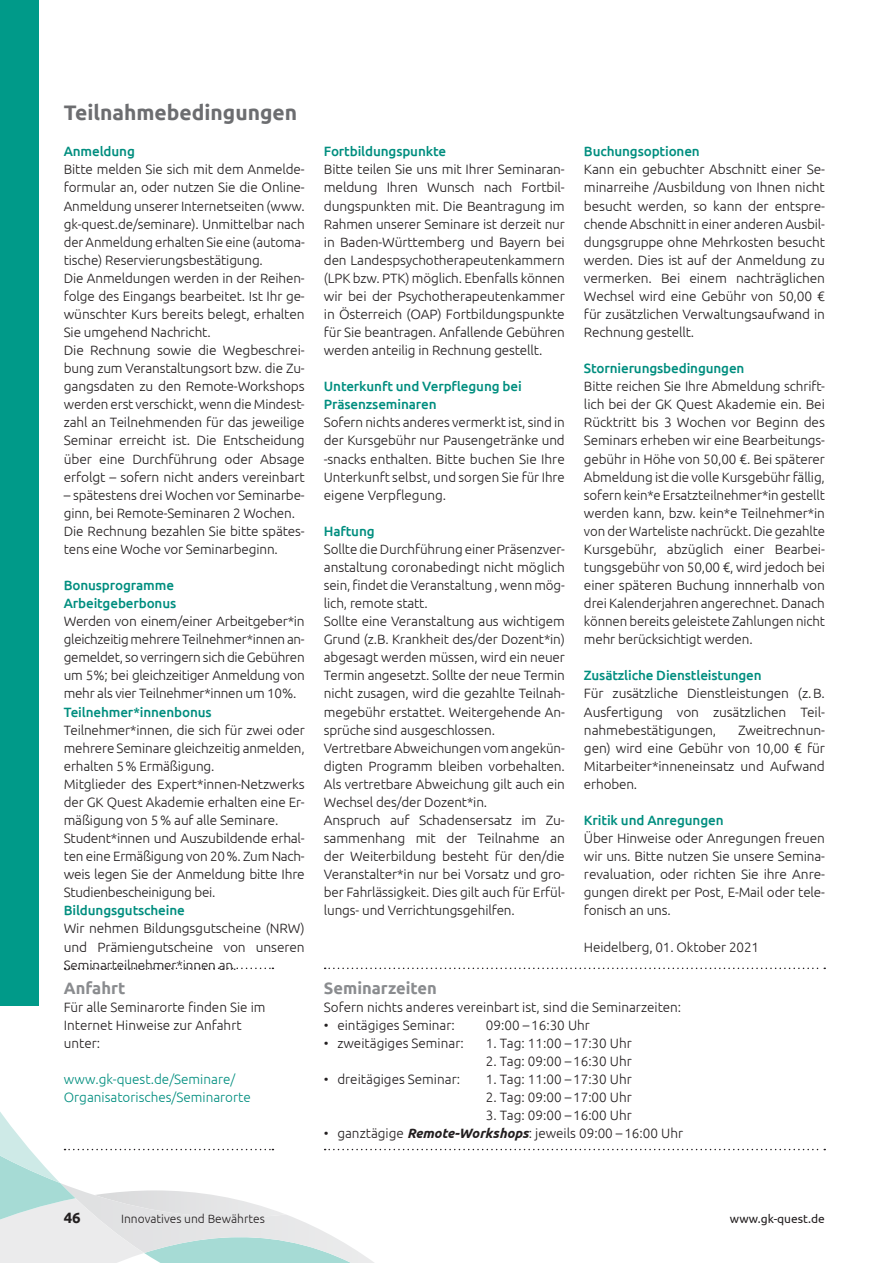
<style>
.page{position:relative;width:893px;height:1263px;background:#fff}
.page>*{position:absolute;margin:0;border:0;box-sizing:border-box;transform-origin:0 0}
.t1{font:700 21px "Ubuntu";color:#6c6d70}
.t2{font:700 16.5px "Ubuntu";color:#8a8c8f}
.t3{font:700 15px "Ubuntu";color:#231f20}
.t4{font:300 13.5px/18px "Ubuntu";letter-spacing:-.01em;color:#231f20;text-align:justify}
.t5{font:500 13.5px/18.1px "Ubuntu";letter-spacing:-.01em;color:#008e7f}
.t6{font:300 13.5px/18px "Ubuntu";color:#008e7f}
.t7{font:300 12px "Ubuntu";color:#231f20}
.t8{font:12px "Ubuntu";color:#231f20}
.s1{font-weight:700;font-style:italic}
</style>
<div class="page">
<div style="left:0;top:0;width:38px;height:1006px;background:#009a89"></div>
<svg style="left:65px;top:967px;width:208px;height:2px"></svg>
<svg style="left:325px;top:967px;width:500px;height:2px"></svg>
<svg style="left:0;top:1112px;width:825px;height:151px"></svg>
<h1 class="t1" style="left:64px;top:100px;width:235px">Teilnahmebedingungen</h1>
<p class="t5" style="left:64px;top:142px;width:73px">Anmeldung</p>
<p class="t4" style="left:64px;top:160px;width:242px;text-align:left">Bitte melden Sie sich mit dem Anmelde&shy;formular an, oder nutzen Sie die Online-Anmeldung unserer Internetseiten (www. gk-quest.de/seminare). Unmittelbar nach der Anmeldung erhalten Sie eine (automa&shy;tische) Reservierungsbestätigung.<br>Die Anmeldungen werden in der Reihen&shy;folge des Eingangs bearbeitet. Ist Ihr ge&shy;wünschter Kurs bereits belegt, erhalten Sie umgehend Nachricht.<br>Die Rechnung sowie die Wegbeschrei&shy;bung zum Veranstaltungsort bzw. die Zu&shy;gangsdaten zu den Remote-Workshops werden erst verschickt, wenn die Mindest&shy;zahl an Teilnehmenden für das jeweilige Seminar erreicht ist. Die Entscheidung über eine Durchführung oder Absage erfolgt – sofern nicht anders vereinbart</p>
<p class="t4" style="left:64px;top:485px;width:242px;text-align:left">– spätestens drei Wochen vor Seminarbe&shy;ginn, bei Remote-Seminaren 2 Wochen.<br>Die Rechnung bezahlen Sie bitte spätes&shy;tens eine Woche vor Seminarbeginn.</p>
<p class="t5" style="left:64px;top:576px;width:114px">Bonusprogramme<br>Arbeitgeberbonus</p>
<p class="t4" style="left:64px;top:612px;width:242px">Werden von einem/einer Arbeitgeber*in gleichzeitig mehrere Teilnehmer*innen an&shy;gemeldet, so verringern sich die Gebühren um 5%; bei gleichzeitiger Anmeldung von mehr als vier Teilnehmer*innen um 10%.</p>
<p class="t5" style="left:64px;top:702px;width:149px">Teilnehmer*innenbonus</p>
<p class="t4" style="left:64px;top:720px;width:242px;text-align:left">Teilnehmer*innen, die sich für zwei oder mehrere Seminare gleichzeitig anmelden, erhalten 5% Ermäßigung.<br>Mitglieder des Expert*innen-Netzwerks der GK Quest Akademie erhalten eine Er&shy;mäßigung von 5 % auf alle Seminare.<br>Student*innen und Auszubildende erhal&shy;ten eine Ermäßigung von 20 %. Zum Nach&shy;weis legen Sie der Anmeldung bitte Ihre Studienbescheinigung bei.</p>
<p class="t5" style="left:64px;top:901px;width:123px">Bildungsgutscheine</p>
<p class="t4" style="left:64px;top:919px;width:242px">Wir nehmen Bildungsgutscheine (NRW) und Prämiengutscheine von unseren Seminarteilnehmer*innen an.</p>
<p class="t2" style="left:64px;top:978px;width:63px">Anfahrt</p>
<p class="t4" style="left:64px;top:997px;width:203px;text-align:left">Für alle Seminarorte finden Sie im<br>Internet Hinweise zur Anfahrt unter:</p>
<p class="t6" style="left:64px;top:1069px;width:189px">www.gk-quest.de/Seminare/<br>Organisatorisches/Seminarorte</p>
<p class="t5" style="left:324px;top:142px;width:124px">Fortbildungspunkte</p>
<p class="t4" style="left:324px;top:160px;width:242px">Bitte teilen Sie uns mit Ihrer Seminaran&shy;meldung Ihren Wunsch nach Fortbil&shy;dungspunkten mit. Die Beantragung im Rahmen unserer Seminare ist derzeit nur in Baden-Württemberg und Bayern bei den Landespsychotherapeutenkammern (LPK bzw. PTK) möglich. Ebenfalls können wir bei der Psychotherapeutenkammer in Österreich (OAP) Fortbildungspunkte für Sie beantragen. Anfallende Gebühren werden anteilig in Rechnung gestellt.</p>
<p class="t5" style="left:324px;top:377px;width:199px">U nterkunft und Verpflegung bei<br>Präsenzseminaren</p>
<p class="t4" style="left:324px;top:413px;width:242px">Sofern nichts anderes vermerkt ist, sind in der Kursgebühr nur Pausengetränke und -snacks enthalten. Bitte buchen Sie Ihre Unterkunft selbst, und sorgen Sie für Ihre eigene Verpflegung.</p>
<p class="t5" style="left:324px;top:521px;width:52px">Haftung</p>
<p class="t4" style="left:324px;top:540px;width:242px;text-align:left">Sollte die Durchführung einer Präsenzver&shy;anstaltung coronabedingt nicht möglich sein, findet die Veranstaltung , wenn mög&shy;lich, remote statt.<br>Sollte eine Veranstaltung aus wichtigem Grund (z.B. Krankheit des/der Dozent*in) abgesagt werden müssen, wird ein neuer Termin angesetzt. Sollte der neue Termin nicht zusagen, wird die gezahlte Teilnah&shy;megebühr erstattet. Weitergehende An&shy;sprüche sind ausgeschlossen.<br>Vertretbare Abweichungen vom angekün&shy;digten Programm bleiben vorbehalten.<br>Als vertretbare Abweichung gilt auch ein Wechsel des/der Dozent*in.<br>Anspruch auf Schadensersatz im Zu&shy;sammenhang mit der Teilnahme an der Weiterbildung besteht für den/die Veranstalter*in nur bei Vorsatz und gro&shy;ber Fahrlässigkeit. Dies gilt auch für Erfül&shy;lungs- und Verrichtungsgehilfen.</p>
<p class="t5" style="left:584px;top:142px;width:117px">Buchungsoptionen</p>
<p class="t4" style="left:584px;top:160px;width:242px">Kann ein gebuchter Abschnitt einer Se&shy;minarreihe /Ausbildung von Ihnen nicht besucht werden, so kann der entspre&shy;chende Abschnitt in einer anderen Ausbil&shy;dungsgruppe ohne Mehrkosten besucht werden. Dies ist auf der Anmeldung zu vermerken. Bei einem nachträglichen Wechsel wird eine Gebühr von 50,00 € für zusätzlichen Verwaltungsaufwand in Rechnung gestellt.</p>
<p class="t5" style="left:584px;top:359px;width:162px">Stornierungsbedingungen</p>
<p class="t4" style="left:584px;top:377px;width:242px">Bitte reichen Sie Ihre Abmeldung schrift&shy;lich bei der GK Quest Akademie ein. Bei Rücktritt bis 3 Wochen vor Beginn des Seminars erheben wir eine Bearbeitungs&shy;gebühr in Höhe von 50,00 €. Bei späterer Abmeldung ist die volle Kursgebühr fällig, sofern kein*e Ersatzteilnehmer*in gestellt werden kann, bzw. kein*e Teilnehmer*in von der Warteliste nachrückt. Die gezahlte Kursgebühr, abzüglich einer Bearbei&shy;tungsgebühr von 50,00 €, wird jedoch bei einer späteren Buchung innnerhalb von drei Kalenderjahren angerechnet. Danach können bereits geleistete Zahlungen nicht mehr berücksichtigt werden.</p>
<p class="t5" style="left:584px;top:666px;width:179px">Zusätzliche Dienstleistungen</p>
<p class="t4" style="left:584px;top:684px;width:242px">Für zusätzliche Dienstleistungen (z.B.<br>Ausfertigung von zusätzlichen Teil&shy;nahmebestätigungen,</p>
<p class="t4" style="left:584px;top:720px;width:242px;text-indent:154px">Zweitrechnun&shy;gen) wird eine Gebühr von 10,00 € für Mitarbeiter*inneneinsatz und Aufwand erhoben.</p>
<p class="t5" style="left:584px;top:811px;width:141px">Kritik und Anregungen</p>
<p class="t4" style="left:584px;top:829px;width:242px">Über Hinweise oder Anregungen freuen wir uns. Bitte nutzen Sie unsere Semina&shy;revaluation, oder richten Sie ihre Anre&shy;gungen direkt per Post, E-Mail oder tele&shy;fonisch an uns.</p>
<p class="t4" style="left:584px;top:937px;width:177px">Heidelberg, 01. Oktober 2021</p>
<p class="t2" style="left:324px;top:978px;width:114px">Seminarzeiten</p>
<p class="t4" style="left:324px;top:997px;width:359px">Sofern nichts anderes vereinbart ist, sind die Seminarzeiten:</p>
<p class="t4" style="left:324px;top:1015px;width:132px">• eintägiges Seminar:</p>
<p class="t4" style="left:486px;top:1015px;width:106px">09:00 –16:30 Uhr</p>
<p class="t4" style="left:324px;top:1033px;width:141px">• zweitägiges Seminar:</p>
<p class="t4" style="left:486px;top:1033px;width:147px">1. Tag: 11:00 –17:30 Uhr</p>
<p class="t4" style="left:486px;top:1051px;width:147px">2. Tag: 09:00 –16:30 Uhr</p>
<p class="t4" style="left:324px;top:1069px;width:138px">• dreitägiges Seminar:</p>
<p class="t4" style="left:486px;top:1069px;width:147px">1. Tag: 11:00 –17:30 Uhr</p>
<p class="t4" style="left:486px;top:1087px;width:147px">2. Tag: 09:00 –17:00 Uhr</p>
<p class="t4" style="left:486px;top:1105px;width:147px">3. Tag: 09:00 –16:00 Uhr</p>
<p class="t4" style="left:324px;top:1123px;width:361px">• ganztägige <span class="s1">Remote-Workshops</span>: jeweils 09:00 –16:00 Uhr</p>
<p class="t3" style="left:64px;top:1208px;width:19px">46</p>
<p class="t7" style="left:121px;top:1211px;width:145px">Innovatives und Bewährtes</p>
<p class="t8" style="left:730px;top:1211px;width:97px">www.gk-quest.de</p>
</div>
